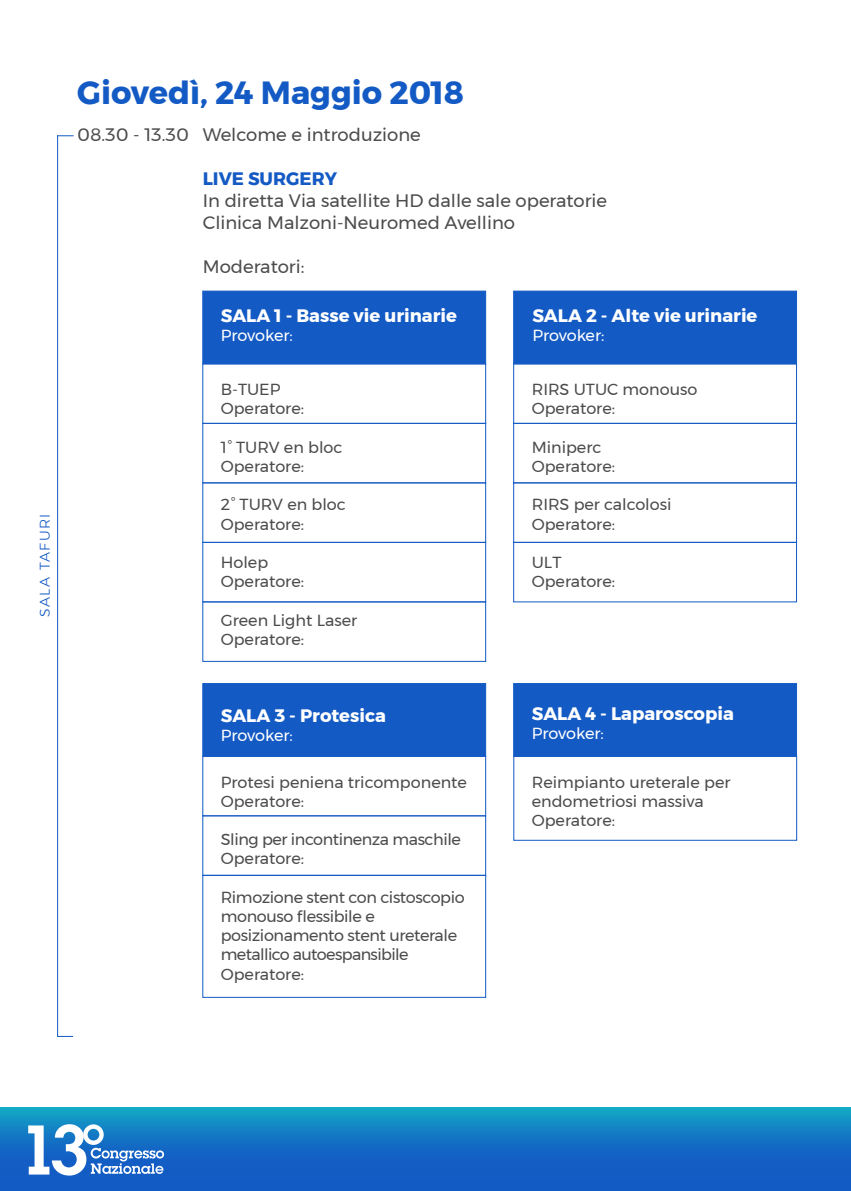
<style>
.page{position:relative;width:851px;height:1191px;background:#fff}
.page>*{position:absolute;margin:0;border:0;box-sizing:border-box;transform-origin:0 0}
.t1{font:700 32px "Montserrat";color:#135ac4}
.t2{font:18px/22px "Montserrat";color:#4c4c4e}
.t3{font:700 18px "Montserrat";color:#fff}
.t4{font:700 18px "Montserrat";color:#135ac4}
.t5{font:16px/19.2px "Montserrat";color:#4c4c4e}
.t6{font:16px/19.2px "Montserrat";letter-spacing:-.025em;color:#4c4c4e}
.t7{font:16px "Montserrat";color:#fff}
.t8{font:300 14px "Montserrat";letter-spacing:.1em;color:#135ac4}
</style>
<div class="page">
<svg style="left:0;top:1107px;width:850px;height:84px;background:#1372c4"></svg>
<svg style="left:28px;top:1124px;width:136px;height:51px"></svg>
<hr style="left:57px;top:136px;width:1px;height:900px;background:#135ac4">
<svg style="left:58px;top:135px;width:15px;height:1px"></svg>
<svg style="left:58px;top:1036px;width:15px;height:1px"></svg>
<div style="left:202px;top:423px;width:284px;height:60px;border:1px solid #135ac4"></div>
<div style="left:202px;top:482px;width:284px;height:61px;border:1px solid #135ac4"></div>
<div style="left:202px;top:542px;width:284px;height:60px;border:1px solid #135ac4"></div>
<div style="left:202px;top:601px;width:284px;height:61px;border:1px solid #135ac4"></div>
<div style="left:202px;top:815px;width:284px;height:61px;border:1px solid #135ac4"></div>
<div style="left:202px;top:875px;width:284px;height:122px;border:1px solid #135ac4"></div>
<div style="left:513px;top:423px;width:284px;height:60px;border:1px solid #135ac4"></div>
<div style="left:513px;top:482px;width:284px;height:61px;border:1px solid #135ac4"></div>
<div style="left:513px;top:542px;width:284px;height:60px;border:1px solid #135ac4"></div>
<div style="left:202px;top:291px;width:284px;height:73px;background:#135ac4;border:1px solid #135ac4"></div>
<div style="left:202px;top:683px;width:284px;height:74px;background:#135ac4;border:1px solid #135ac4"></div>
<div style="left:513px;top:291px;width:284px;height:73px;background:#135ac4"></div>
<div style="left:513px;top:683px;width:284px;height:74px;background:#135ac4"></div>
<div style="left:513px;top:756px;width:284px;height:84px;border:1px solid #135ac4"></div>
<p class="t8" style="left:34px;top:617px;width:105px;rotate:-90deg">SALA TAFURI</p>
<h1 class="t1" style="left:77px;top:67px;width:388px">Giovedì, 24 Maggio 2018</h1>
<p class="t2" style="left:77px;top:124px;width:345px">08.30 - 13.30 Welcome e introduzione</p>
<p class="t4" style="left:203px;top:164px;width:136px">LIVE SURGERY</p>
<p class="t2" style="left:203px;top:190px;width:406px">In diretta Via satellite HD dalle sale operatorie<br>Clinica Malzoni-Neuromed Avellino</p>
<p class="t2" style="left:203px;top:256px;width:103px">Moderatori:</p>
<p class="t3" style="left:221px;top:301px;width:238px">SALA 1 - Basse vie urinarie</p>
<p class="t7" style="left:221px;top:323px;width:74px">Provoker:</p>
<p class="t3" style="left:532px;top:301px;width:226px">SALA 2 - Alte vie urinarie</p>
<p class="t7" style="left:532px;top:323px;width:74px">Provoker:</p>
<p class="t5" style="left:221px;top:380px;width:85px">B-TUEP<br>Operatore:</p>
<p class="t5" style="left:221px;top:437px;width:123px">1° TURV en bloc<br>Operatore:</p>
<p class="t5" style="left:221px;top:495px;width:127px">2° TURV en bloc<br>Operatore:</p>
<p class="t5" style="left:221px;top:552px;width:85px">Holep<br>Operatore:</p>
<p class="t5" style="left:221px;top:610px;width:138px">Green Light Laser<br>Operatore:</p>
<p class="t3" style="left:221px;top:701px;width:167px">SALA 3 - Protesica</p>
<p class="t7" style="left:221px;top:723px;width:74px">Provoker:</p>
<p class="t5" style="left:221px;top:772px;width:248px">Protesi peniena tricomponente<br>Operatore:</p>
<p class="t6" style="left:221px;top:829px;width:242px">Sling per incontinenza maschile<br>Operatore:</p>
<p class="t6" style="left:221px;top:887px;width:245px">Rimozione stent con cistoscopio monouso flessibile e posizionamento stent ureterale metallico autoespansibile<br>Operatore:</p>
<p class="t5" style="left:531px;top:380px;width:167px">RIRS UTUC monouso<br>Operatore:</p>
<p class="t5" style="left:531px;top:437px;width:85px">Miniperc<br>Operatore:</p>
<p class="t5" style="left:531px;top:495px;width:141px">RIRS per calcolosi<br>Operatore:</p>
<p class="t5" style="left:531px;top:552px;width:85px">ULT<br>Operatore:</p>
<p class="t3" style="left:531px;top:699px;width:204px">SALA 4 - Laparoscopia</p>
<p class="t7" style="left:531px;top:721px;width:74px">Provoker:</p>
<p class="t5" style="left:531px;top:772px;width:200px">Reimpianto ureterale per endometriosi massiva<br>Operatore:</p>
</div>
